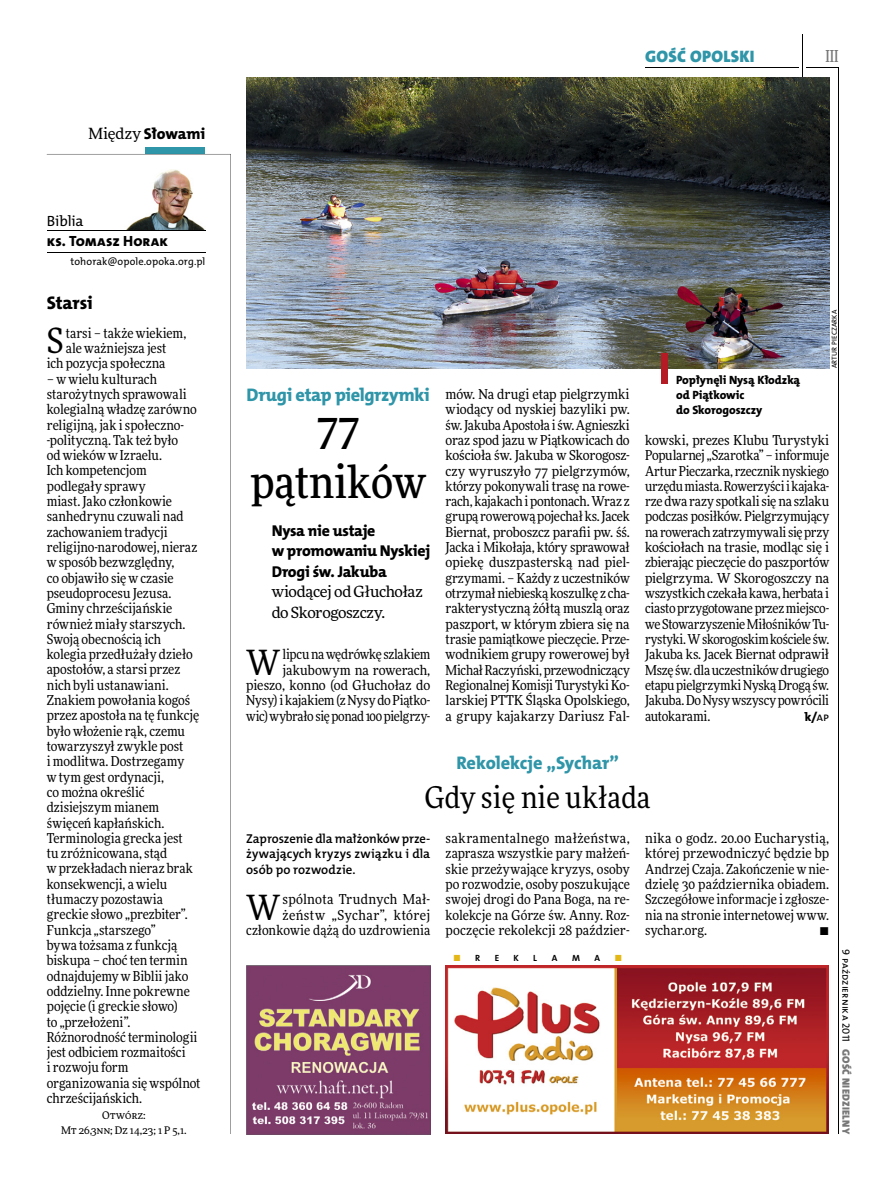
<style>
.page{position:relative;width:893px;height:1191px;background:#fff}
.page>*{position:absolute;margin:0;border:0;box-sizing:border-box;transform-origin:0 0}
.t1{font:500 45px/49.5px "Freeday Narrow";color:#000;text-align:center}
.t2{font:34.8px "Freeday Narrow News";color:#000}
.t3{font:30px "Freeday Narrow News";letter-spacing:.01em;color:#000}
.t4{font:18.3px "The Mix HP8 Ex Bld";letter-spacing:-.015em;color:#2f95a8}
.t5{font:18.3px "The Mix HP8 Ex Bld";letter-spacing:-.01em;color:#000}
.t6{font:16.65px "The Mix HP9 Blk";letter-spacing:.02em;color:#2f95a8}
.t7{font:500 16.5px "Freeday Narrow";color:#777778;scale:.9 1}
.t8{font:15.75px/20.4px "The Mix HP8 Ex Bld";letter-spacing:-.02em;color:#000}
.t9{font:15.45px/20.4px "Freeday News";letter-spacing:-.02em;color:#000}
.t10{font:14.85px "The Mix HP8 Ex Bld";letter-spacing:.015em;color:#000}
.t11{font:14.85px "The Mix HP5 Plain";letter-spacing:-.01em;color:#000}
.t12{font:13.65px/15.3px "Freeday Narrow News";letter-spacing:-.005em;color:#000;text-align:justify}
.t13{font:13.65px/15.3px "Freeday Narrow News";letter-spacing:.02em;color:#000;text-align:right}
.t14{font:12.9px/15.3px "The Mix HP6 Se Bld";color:#000;text-align:justify}
.t15{font:12.3px "The Mix HP8 Ex Bld";color:#000}
.t16{font:12px/15.3px "The Mix HP8 Ex Bld";letter-spacing:-.005em;color:#000}
.t17{font:10.5px "The Mix HP5 Plain";letter-spacing:.015em;color:#000}
.t18{font:10.5px/15.3px "Freeday News";letter-spacing:.015em;color:#000;text-align:center}
.t19{font:10.5px "The Mix HP9 Blk";letter-spacing:.025em;color:#777778}
.t20{font:9px "The Mix HP7 Bld";color:#000}
.t21{font:9px "The Mix HP7 Bld";color:#e3b816}
.t22{font:7.2px "The Mix HP5 Plain";letter-spacing:.015em;color:#000}
.s1{font-family:"Freeday News";font-size:15.45px}
.s2{font-family:"The Mix HP5 Plain"}
.s3{color:#000}
</style>
<div class="page">
<hr style="left:806px;top:68px;width:33px;height:1px;background:#000">
<hr style="left:645px;top:68px;width:153px;height:1px;background:#000">
<hr style="left:838px;top:68px;width:1px;height:1066px;background:#000">
<hr style="left:802px;top:34px;width:1px;height:43px;background:#000">
<div style="left:145px;top:148px;width:60px;height:6px;background:#2f95a8"></div>
<svg style="left:47px;top:154px;width:184px;height:980px"></svg>
<img style="left:124px;top:169px;width:81px;height:61px">
<hr style="left:47px;top:230px;width:158px;height:1px;background:#000">
<hr style="left:47px;top:252px;width:158px;height:1px;background:#000">
<img style="left:446px;top:965px;width:383px;height:168px">
<img style="left:246px;top:965px;width:184px;height:169px">
<img style="left:246px;top:77px;width:583px;height:291px">
<div style="left:662px;top:353px;width:6px;height:31px;background:#b51b24"></div>
<p class="t8" style="left:89px;top:123px;width:118px"><span class="s1">Między</span> Słowami</p>
<p class="t11" style="left:47px;top:211px;width:38px">Biblia</p>
<p class="t10" style="left:47px;top:231px;width:123px">ks. ToMasz Horak</p>
<p class="t17" style="left:71px;top:255px;width:136px">tohorak@opole.opoka.org.pl</p>
<h3 class="t5" style="left:47px;top:291px;width:47px">Starsi</h3>
<h2 class="t2" style="left:47px;top:319px;width:18px">S</h2>
<p class="t12" style="left:66px;top:325px;width:122px">tarsi – także wiekiem,</p>
<p class="t12" style="left:66px;top:340px;width:102px">ale ważniejsza jest</p>
<p class="t12" style="left:47px;top:356px;width:120px">ich pozycja społeczna</p>
<p class="t12" style="left:47px;top:371px;width:155px;text-align:left">– w wielu kulturach starożytnych sprawowali kolegialną władzę zarówno religijną, jak i społeczno--polityczną. Tak też było<br>od wieków w Izraelu.<br>Ich kompetencjom podlegały sprawy<br>miast. Jako członkowie sanhedrynu czuwali nad zachowaniem tradycji religijno-narodowej, nieraz w sposób bezwzględny,<br>co objawiło się w czasie pseudoprocesu Jezusa.<br>Gminy chrześcijańskie również miały starszych.<br>Swoją obecnością ich kolegia przedłużały dzieło apostołów, a starsi przez nich byli ustanawiani.<br>Znakiem powołania kogoś przez apostoła na tę funkcję było włożenie rąk, czemu towarzyszył zwykle post<br>i modlitwa. Dostrzegamy<br>w tym gest ordynacji,<br>co można określić dzisiejszym mianem święceń kapłańskich.<br>Terminologia grecka jest<br>tu zróżnicowana, stąd<br>w przekładach nieraz brak konsekwencji, a wielu tłumaczy pozostawia greckie słowo „prezbiter”.<br>Funkcja „starszego”<br>bywa tożsama z funkcją biskupa – choć ten termin odnajdujemy w Biblii jako oddzielny. Inne pokrewne pojęcie (i greckie słowo)<br>to „przełożeni”.<br>Różnorodność terminologii jest odbiciem rozmaitości<br>i rozwoju form organizowania się wspólnot chrześcijańskich.</p>
<p class="t18" style="left:61px;top:1107px;width:127px">OTWÓRZ:<br>MT 26,3NN; DZ 14,23; 1 P 5,1.</p>
<p class="t6" style="left:645px;top:46px;width:111px">GOŚĆ OPOLSKI</p>
<p class="t7" style="left:825px;top:46px;width:16px">III</p>
<h3 class="t4" style="left:247px;top:383px;width:185px">Drugi etap pielgrzymki</h3>
<h1 class="t1" style="left:251px;top:407px;width:176px">77 pątników</h1>
<p class="t8" style="left:272px;top:520px;width:160px">Nysa nie ustaje<br>w promowaniu Nyskiej<br>Drogi św. Jakuba</p>
<p class="t9" style="left:272px;top:581px;width:153px">wiodącej od Głuchołaz do Skorogoszczy.</p>
<h2 class="t2" style="left:246px;top:641px;width:36px">W</h2>
<p class="t12" style="left:246px;top:646px;width:186px;text-align:right">lipcu na wędrówkę szlakiem jakubowym na rowerach, pieszo, konno (od Głuchołaz do<br>Nysy) i kajakiem (z Nysy do Piątko&shy;wic) wybrało się ponad 100 pielgrzy-</p>
<p class="t12" style="left:446px;top:386px;width:186px">mów. Na drugi etap pielgrzymki wiodący od nyskiej bazyliki pw. św. Jakuba Apostoła i św. Agnieszki oraz spod jazu w Piątkowicach do kościoła św. Jakuba w Skorogosz&shy;czy wyruszyło 77 pielgrzymów, którzy pokonywali trasę na rowe&shy;rach, kajakach i pontonach. Wraz z grupą rowerową pojechał ks. Jacek Biernat, proboszcz parafii pw. śś.<br>Jacka i Mikołaja, który sprawował opiekę duszpasterską nad piel&shy;grzymami. – Każdy z uczestników otrzymał niebieską koszulkę z cha&shy;rakterystyczną żółtą muszlą oraz paszport, w którym zbiera się na trasie pamiątkowe pieczęcie. Prze&shy;wodnikiem grupy rowerowej był Michał Raczyński, przewodniczący Regionalnej Komisji Turystyki Ko&shy;larskiej PTTK Śląska Opolskiego, a grupy kajakarzy Dariusz Fal-</p>
<p class="t16" style="left:676px;top:372px;width:126px">Popłynęli Nysą Kłodzką od Piątkowic<br>do Skorogoszczy</p>
<p class="t22" style="left:830px;top:368px;width:60px;rotate:-90deg">Artur pieczArkA</p>
<p class="t12" style="left:645px;top:432px;width:186px">kowski, prezes Klubu Turystyki Popularnej „Szarotka” – informuje Artur Pieczarka, rzecznik nyskiego urzędu miasta. Rowerzyści i kajaka&shy;rze dwa razy spotkali się na szlaku podczas posiłków. Pielgrzymujący na rowerach zatrzymywali się przy kościołach na trasie, modląc się i zbierając pieczęcie do paszportów pielgrzyma. W Skorogoszczy na wszystkich czekała kawa, herbata i ciasto przygotowane przez miejsco&shy;we Stowarzyszenie Miłośników Tu&shy;rystyki. W skorogoskim kościele św.<br>Jakuba ks. Jacek Biernat odprawił Mszę św. dla uczestników drugiego etapu pielgrzymki Nyską Drogą św.<br>Jakuba. Do Nysy wszyscy powrócili autokarami.</p>
<p class="t15" style="left:805px;top:708px;width:26px">k/<span class="s2">ap</span></p>
<h3 class="t4" style="left:456px;top:751px;width:164px">Rekolekcje „Sychar”</h3>
<h3 class="t3" style="left:425px;top:778px;width:227px">Gdy się nie układa</h3>
<p class="t14" style="left:246px;top:831px;width:186px">Zaproszenie dla małżonków prze&shy;żywających kryzys związku i dla osób po rozwodzie.</p>
<h2 class="t2" style="left:246px;top:885px;width:36px">W</h2>
<p class="t13" style="left:246px;top:891px;width:186px">spólnota Trudnych Mał&shy;żeństw „Sychar”, której członkowie dążą do uzdrowienia</p>
<p class="t12" style="left:446px;top:830px;width:186px">sakramentalnego małżeństwa, zaprasza wszystkie pary małżeń&shy;skie przeżywające kryzys, osoby po rozwodzie, osoby poszukujące swojej drogi do Pana Boga, na re&shy;kolekcje na Górze św. Anny. Roz&shy;poczęcie rekolekcji 28 paździer-</p>
<p class="t12" style="left:645px;top:830px;width:186px">nika o godz. 20.00 Eucharystią, której przewodniczyć będzie bp Andrzej Czaja. Zakończenie w nie&shy;dzielę 30 października obiadem.<br>Szczegółowe informacje i zgłosze&shy;nia na stronie internetowej www. sychar.org.</p>
<p class="t12" style="left:819px;top:922px;width:11px">•</p>
<p class="t21" style="left:453px;top:952px;width:29px">■ <span class="s3">R</span></p>
<p class="t20" style="left:495px;top:952px;width:6px">E</p>
<p class="t20" style="left:514px;top:952px;width:7px">K</p>
<p class="t20" style="left:533px;top:952px;width:5px">L</p>
<p class="t20" style="left:552px;top:952px;width:7px">A</p>
<p class="t20" style="left:572px;top:952px;width:9px">M</p>
<p class="t20" style="left:594px;top:952px;width:7px">A</p>
<p class="t21" style="left:614px;top:952px;width:9px">■</p>
<p class="t17" style="left:853px;top:949px;width:94px;rotate:90deg">9 października 2011</p>
<p class="t19" style="left:853px;top:1049px;width:86px;rotate:90deg">GOŚĆ NIEDZIELNY</p>
</div>
